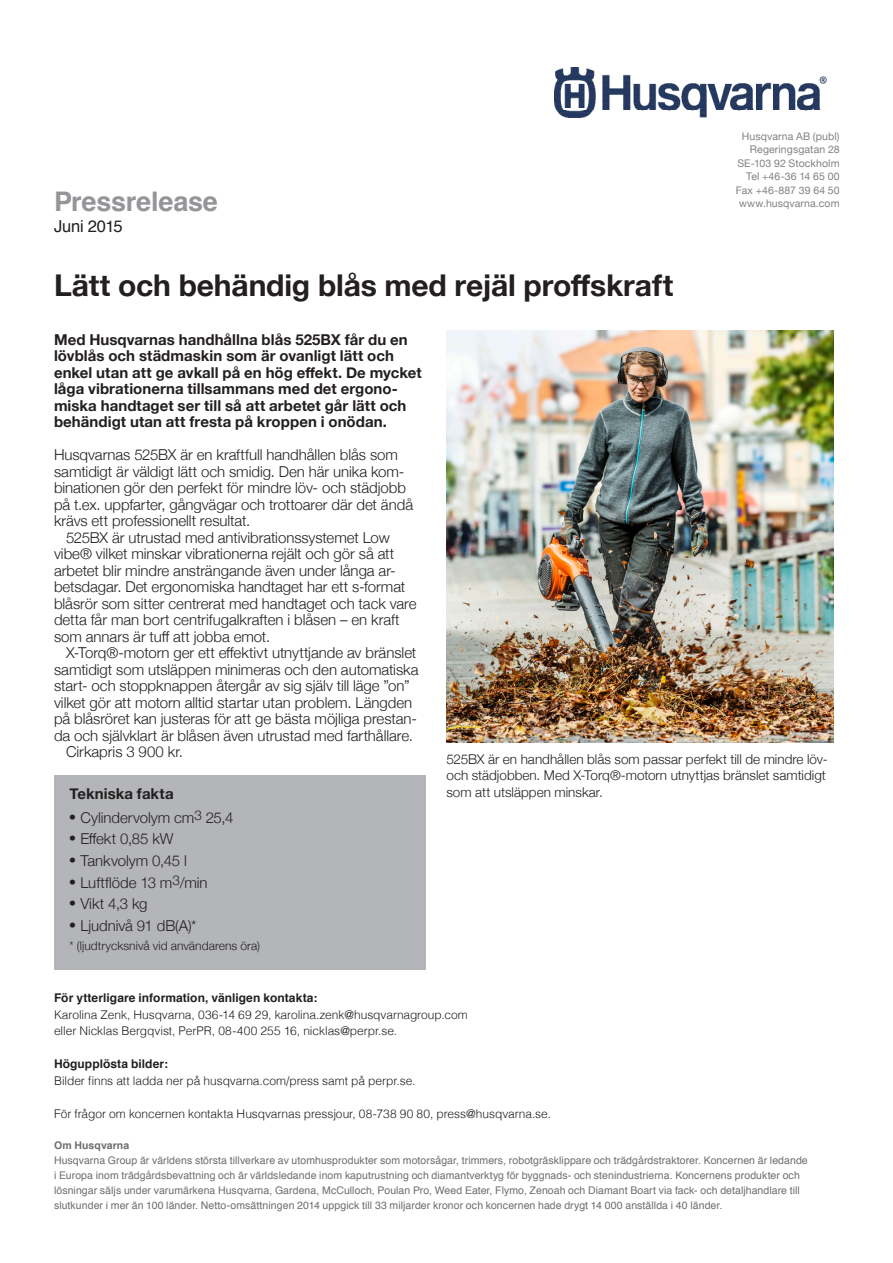
<style>
.page{position:relative;width:893px;height:1263px;background:#fff}
.page>*{position:absolute;margin:0;border:0;box-sizing:border-box;transform-origin:0 0}
.t1{font:700 30px "Helvetica Neue";letter-spacing:-.005em;color:#231f20}
.t2{font:700 27px "Helvetica";letter-spacing:-.01em;color:#939598}
.t3{font:16.5px "Helvetica";letter-spacing:-.015em;color:#231f20}
.t4{font:300 15px/16.5px "Helvetica Neue";color:#231f20}
.t5{font:700 15px/16.5px "Helvetica Neue";letter-spacing:.005em;color:#231f20}
.t6{font:300 13.5px/16.5px "Helvetica Neue";color:#231f20}
.t7{font:300 12px "Helvetica";letter-spacing:-.005em;color:#231f20}
.t8{font:700 12px "Helvetica";letter-spacing:.005em;color:#231f20}
.t9{font:300 12px "Helvetica Neue";letter-spacing:.005em;color:#231f20}
.t10{font:10.5px/15px "Helvetica";letter-spacing:.005em;color:#6c6d70}
.t11{font:10.5px "Helvetica Neue";letter-spacing:.01em;color:#808285}
.t12{font:700 10.5px "Helvetica";letter-spacing:.01em;color:#6c6d70}
.s1{font-family:"Times";font-weight:400;font-size:18px}
</style>
<div class="page">
<div style="left:54px;top:775px;width:371px;height:194px;background:#b4b5b8"></div>
<img style="left:446px;top:330px;width:387px;height:412px">
<img style="left:554px;top:68px;width:273px;height:50px">
<p class="t2" style="left:54px;top:179px;width:165px">Pressrelease</p>
<p class="t3" style="left:54px;top:213px;width:70px">Juni 2015</p>
<p class="t1" style="left:54px;top:261px;width:621px">Lätt och behändig blås med rejäl proffskraft</p>
<p class="t11" style="left:742px;top:128px;width:99px">Husqvarna AB (publ)</p>
<p class="t11" style="left:750px;top:142px;width:91px">Regeringsgatan 28</p>
<p class="t11" style="left:737px;top:155px;width:104px">SE-103 92 Stockholm</p>
<p class="t11" style="left:746px;top:169px;width:95px">Tel +46-36 14 65 00</p>
<p class="t11" style="left:736px;top:182px;width:105px">Fax +46-887 39 64 50</p>
<p class="t11" style="left:739px;top:196px;width:102px">www.husqvarna.com</p>
<p class="t5" style="left:54px;top:332px;width:369px">Med Husqvarnas handhållna blås 525BX får du en lövblås och städmaskin som är ovanligt lätt och enkel utan att ge avkall på en hög effekt. De mycket låga vibrationerna tillsammans med det ergono&shy;miska handtaget ser till så att arbetet går lätt och behändigt utan att fresta på kroppen i onödan.</p>
<p class="t4" style="left:54px;top:446px;width:361px">Husqvarnas 525BX är en kraftfull handhållen blås som samtidigt är väldigt lätt och smidig. Den här unika kom&shy;binationen gör den perfekt för mindre löv- och städjobb på t.ex. uppfarter, gångvägar och trottoarer där det ändå krävs ett professionellt resultat.</p>
<p class="t4" style="left:54px;top:528px;width:364px;text-indent:12px">525BX är utrustad med antivibrationssystemet Low vibe® vilket minskar vibrationerna rejält och gör så att arbetet blir mindre ansträngande även under långa ar&shy;betsdagar. Det ergonomiska handtaget har ett s-format blåsrör som sitter centrerat med handtaget och tack vare detta får man bort centrifugalkraften i blåsen – en kraft som annars är tuff att jobba emot.</p>
<p class="t4" style="left:54px;top:644px;width:366px;text-indent:12px">X-Torq®-motorn ger ett effektivt utnyttjande av bränslet samtidigt som utsläppen minimeras och den automatiska start- och stoppknappen återgår av sig själv till läge ”on” vilket gör att motorn alltid startar utan problem. Längden på blåsröret kan justeras för att ge bästa möjliga prestan&shy;da och självklart är blåsen även utrustad med farthållare.</p>
<p class="t4" style="left:66px;top:743px;width:118px">Cirkapris 3 900 kr.</p>
<p class="t5" style="left:70px;top:786px;width:106px">Tekniska fakta</p>
<p class="t4" style="left:70px;top:808px;width:165px"><span class="s1">•</span> Cylindervolym cm<sup>3</sup> 25,4</p>
<p class="t4" style="left:70px;top:830px;width:106px"><span class="s1">•</span> Effekt 0,85 kW</p>
<p class="t4" style="left:70px;top:851px;width:119px"><span class="s1">•</span> Tankvolym 0,45 l</p>
<p class="t4" style="left:70px;top:873px;width:140px"><span class="s1">•</span> Luftflöde 13 m<sup>3</sup>/min</p>
<p class="t4" style="left:70px;top:894px;width:80px"><span class="s1">•</span> Vikt 4,3 kg</p>
<p class="t4" style="left:70px;top:916px;width:128px"><span class="s1">•</span> Ljudnivå 91 dB(A)*</p>
<p class="t9" style="left:70px;top:936px;width:192px">* (ljudtrycksnivå vid användarens öra)</p>
<p class="t6" style="left:446px;top:749px;width:383px">525BX är en handhållen blås som passar perfekt till de mindre löv&shy;och städjobben. Med X-Torq®-motorn utnyttjas bränslet samtidigt som att utsläppen minskar.</p>
<p class="t8" style="left:54px;top:988px;width:265px">För ytterligare information, vänligen kontakta:</p>
<p class="t7" style="left:54px;top:1004px;width:415px">Karolina Zenk, Husqvarna, 036-14 69 29, karolina.zenk@husqvarnagroup.com</p>
<p class="t7" style="left:54px;top:1021px;width:345px">eller Nicklas Bergqvist, PerPR, 08-400 255 16, nicklas@perpr.se.</p>
<p class="t8" style="left:54px;top:1054px;width:116px">Högupplösta bilder:</p>
<p class="t7" style="left:54px;top:1070px;width:363px">Bilder finns att ladda ner på husqvarna.com/press samt på perpr.se.</p>
<p class="t7" style="left:54px;top:1103px;width:498px">För frågor om koncernen kontakta Husqvarnas pressjour, 08-738 90 80, press@husqvarna.se.</p>
<p class="t12" style="left:54px;top:1137px;width:77px">Om Husqvarna</p>
<p class="t10" style="left:54px;top:1153px;width:755px">Husqvarna Group är världens största tillverkare av utomhusprodukter som motorsågar, trimmers, robotgräsklippare och trädgårdstraktorer. Koncernen är ledande i Europa inom trädgårdsbevattning och är världsledande inom kaputrustning och diamantverktyg för byggnads- och stenindustrierna. Koncernens produkter och lösningar säljs under varumärkena Husqvarna, Gardena, McCulloch, Poulan Pro, Weed Eater, Flymo, Zenoah och Diamant Boart via fack- och detaljhandlare till slutkunder i mer än 100 länder. Netto-omsättningen 2014 uppgick till 33 miljarder kronor och koncernen hade drygt 14 000 anställda i 40 länder.</p>
</div>
